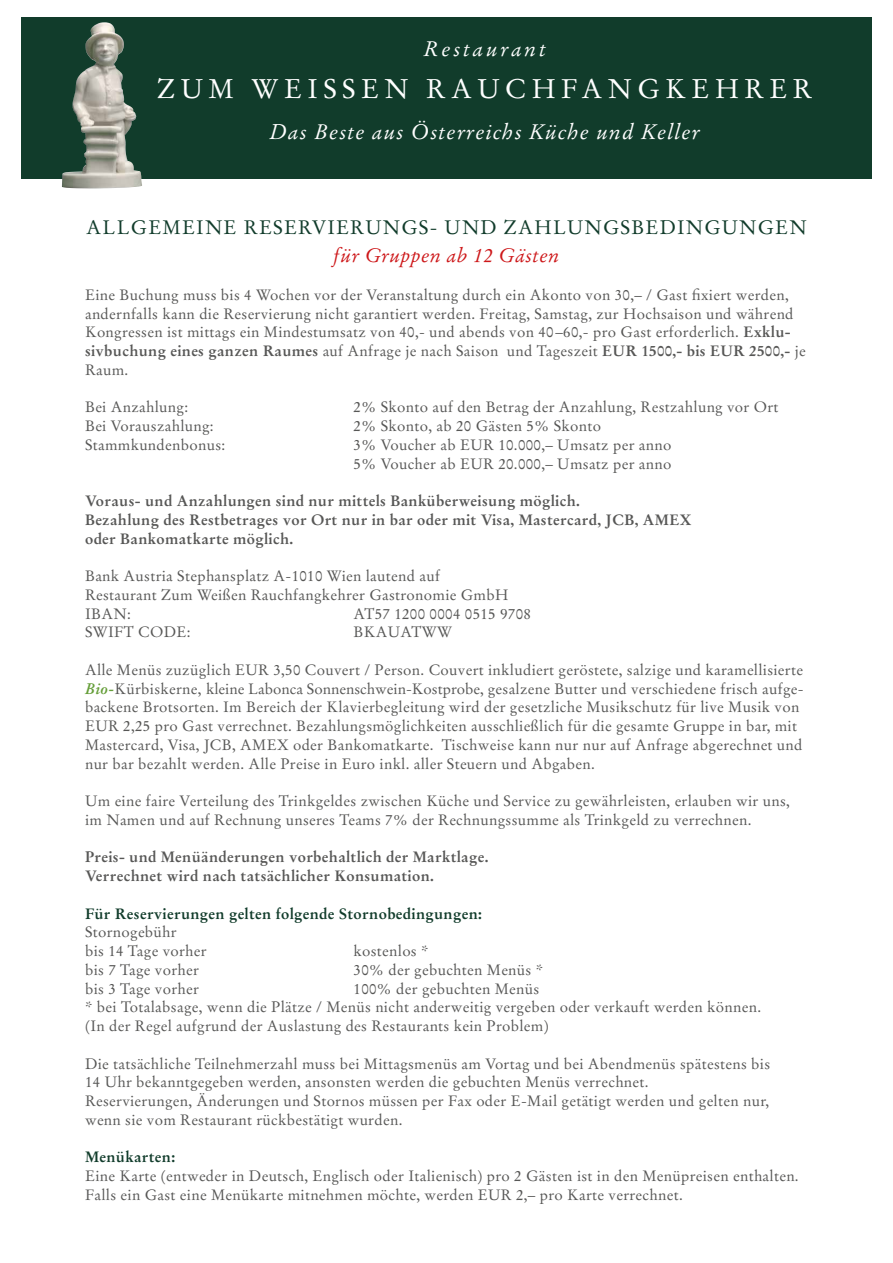
<style>
.page{position:relative;width:893px;height:1263px;background:#fff}
.page>*{position:absolute;margin:0;border:0;box-sizing:border-box;transform-origin:0 0}
.t1{font:27px "Stempel Garamond CE";letter-spacing:.2em;color:#fff}
.t2{font:italic 21px "Stempel Garamond CE";letter-spacing:.05em;color:#fff}
.t3{font:italic 21px "Stempel Garamond CE";letter-spacing:.13em;color:#fff}
.t4{font:19.5px "Stempel Garamond CE";letter-spacing:.06em;color:#113c2b}
.t5{font:italic 19.5px "Stempel Garamond CE";letter-spacing:.02em;color:#cd1719}
.t6{font:15px/18.8px "Stempel Garamond CE";letter-spacing:.02em;color:#575756}
.t7{font:700 15px/18.8px "Stempel Garamond CE";letter-spacing:.02em;color:#575756}
.t8{font:700 15px "Stempel Garamond CE";letter-spacing:.02em;color:#113c2b}
.s1{font-weight:700}
.s2{font-weight:700;font-style:italic;color:#659e39}
</style>
<div class="page">
<div style="left:21px;top:17px;width:851px;height:162px;background:#113c2b"></div>
<img style="left:72px;top:22px;width:31px;height:133px">
<h2 class="t3" style="left:423px;top:36px;width:124px">Restaurant</h2>
<h1 class="t1" style="left:157px;top:72px;width:656px">ZUM WEISSEN RAUCHFANGKEHRER</h1>
<h2 class="t2" style="left:270px;top:118px;width:432px">Das Beste aus Österreichs Küche und Keller</h2>
<h3 class="t4" style="left:86px;top:215px;width:722px">ALLGEMEINE RESERVIERUNGS- UND ZAHLUNGSBEDINGUNGEN</h3>
<h3 class="t5" style="left:334px;top:243px;width:227px">für Gruppen ab 12 Gästen</h3>
<p class="t6" style="left:85px;top:285px;width:722px">Eine Buchung muss bis 4 Wochen vor der Veranstaltung durch ein Akonto von 30,– / Gast fixiert werden, andernfalls kann die Reservierung nicht garantiert werden. Freitag, Samstag, zur Hochsaison und während Kongressen ist mittags ein Mindestumsatz von 40,- und abends von 40–60,- pro Gast erforderlich. <span class="s1">Exklu&shy;sivbuchung eines ganzen Raumes</span> auf Anfrage je nach Saison und Tageszeit <span class="s1">EUR 1500,- bis EUR 2500,-</span> je Raum.</p>
<p class="t6" style="left:85px;top:398px;width:105px">Bei Anzahlung:</p>
<p class="t6" style="left:354px;top:398px;width:426px">2% Skonto auf den Betrag der Anzahlung, Restzahlung vor Ort</p>
<p class="t6" style="left:85px;top:416px;width:130px">Bei Vorauszahlung:</p>
<p class="t6" style="left:354px;top:416px;width:249px">2% Skonto, ab 20 Gästen 5% Skonto</p>
<p class="t6" style="left:85px;top:435px;width:142px">Stammkundenbonus:</p>
<p class="t6" style="left:354px;top:435px;width:319px">3% Voucher ab EUR 10.000,– Umsatz per anno<br>5% Voucher ab EUR 20.000,– Umsatz per anno</p>
<p class="t7" style="left:85px;top:491px;width:608px">Voraus- und Anzahlungen sind nur mittels Banküberweisung möglich.<br>Bezahlung des Restbetrages vor Ort nur in bar oder mit Visa, Mastercard, JCB, AMEX oder Bankomatkarte möglich.</p>
<p class="t6" style="left:85px;top:566px;width:425px">Bank Austria Stephansplatz A-1010 Wien lautend auf<br>Restaurant Zum Weißen Rauchfangkehrer Gastronomie GmbH<br>IBAN:</p>
<p class="t6" style="left:354px;top:604px;width:179px">AT57 1200 0004 0515 9708</p>
<p class="t6" style="left:85px;top:623px;width:107px">SWIFT CODE:</p>
<p class="t6" style="left:354px;top:623px;width:100px">BKAUATWW</p>
<p class="t6" style="left:85px;top:660px;width:720px">Alle Menüs zuzüglich EUR 3,50 Couvert / Person. Couvert inkludiert geröstete, salzige und karamellisierte <span class="s2">Bio-</span>Kürbiskerne, kleine Labonca Sonnenschwein-Kostprobe, gesalzene Butter und verschiedene frisch aufge&shy;backene Brotsorten. Im Bereich der Klavierbegleitung wird der gesetzliche Musikschutz für live Musik von EUR 2,25 pro Gast verrechnet. Bezahlungsmöglichkeiten ausschließlich für die gesamte Gruppe in bar, mit Mastercard, Visa, JCB, AMEX oder Bankomatkarte. Tischweise kann nur nur auf Anfrage abgerechnet und nur bar bezahlt werden. Alle Preise in Euro inkl. aller Steuern und Abgaben.</p>
<p class="t6" style="left:85px;top:791px;width:706px">Um eine faire Verteilung des Trinkgeldes zwischen Küche und Service zu gewährleisten, erlauben wir uns, im Namen und auf Rechnung unseres Teams 7% der Rechnungssumme als Trinkgeld zu verrechnen.</p>
<p class="t7" style="left:85px;top:848px;width:405px">Preis- und Menüänderungen vorbehaltlich der Marktlage.<br>Verrechnet wird nach tatsächlicher Konsumation.</p>
<p class="t8" style="left:85px;top:904px;width:398px">Für Reservierungen gelten folgende Stornobedingungen:</p>
<p class="t6" style="left:85px;top:923px;width:123px">Stornogebühr<br>bis 14 Tage vorher</p>
<p class="t6" style="left:354px;top:941px;width:77px">kostenlos *</p>
<p class="t6" style="left:85px;top:960px;width:115px">bis 7 Tage vorher</p>
<p class="t6" style="left:354px;top:960px;width:191px">30% der gebuchten Menüs *</p>
<p class="t6" style="left:85px;top:979px;width:115px">bis 3 Tage vorher</p>
<p class="t6" style="left:85px;top:979px;width:678px;text-indent:268px">100% der gebuchten Menüs<br>* bei Totalabsage, wenn die Plätze / Menüs nicht anderweitig vergeben oder verkauft werden können. (In der Regel aufgrund der Auslastung des Restaurants kein Problem)</p>
<p class="t6" style="left:85px;top:1054px;width:687px">Die tatsächliche Teilnehmerzahl muss bei Mittagsmenüs am Vortag und bei Abendmenüs spätestens bis 14 Uhr bekanntgegeben werden, ansonsten werden die gebuchten Menüs verrechnet.<br>Reservierungen, Änderungen und Stornos müssen per Fax oder E-Mail getätigt werden und gelten nur, wenn sie vom Restaurant rückbestätigt wurden.</p>
<p class="t8" style="left:85px;top:1148px;width:92px">Menükarten:</p>
<p class="t6" style="left:85px;top:1166px;width:715px">Eine Karte (entweder in Deutsch, Englisch oder Italienisch) pro 2 Gästen ist in den Menüpreisen enthalten.<br>Falls ein Gast eine Menükarte mitnehmen möchte, werden EUR 2,– pro Karte verrechnet.</p>
</div>
